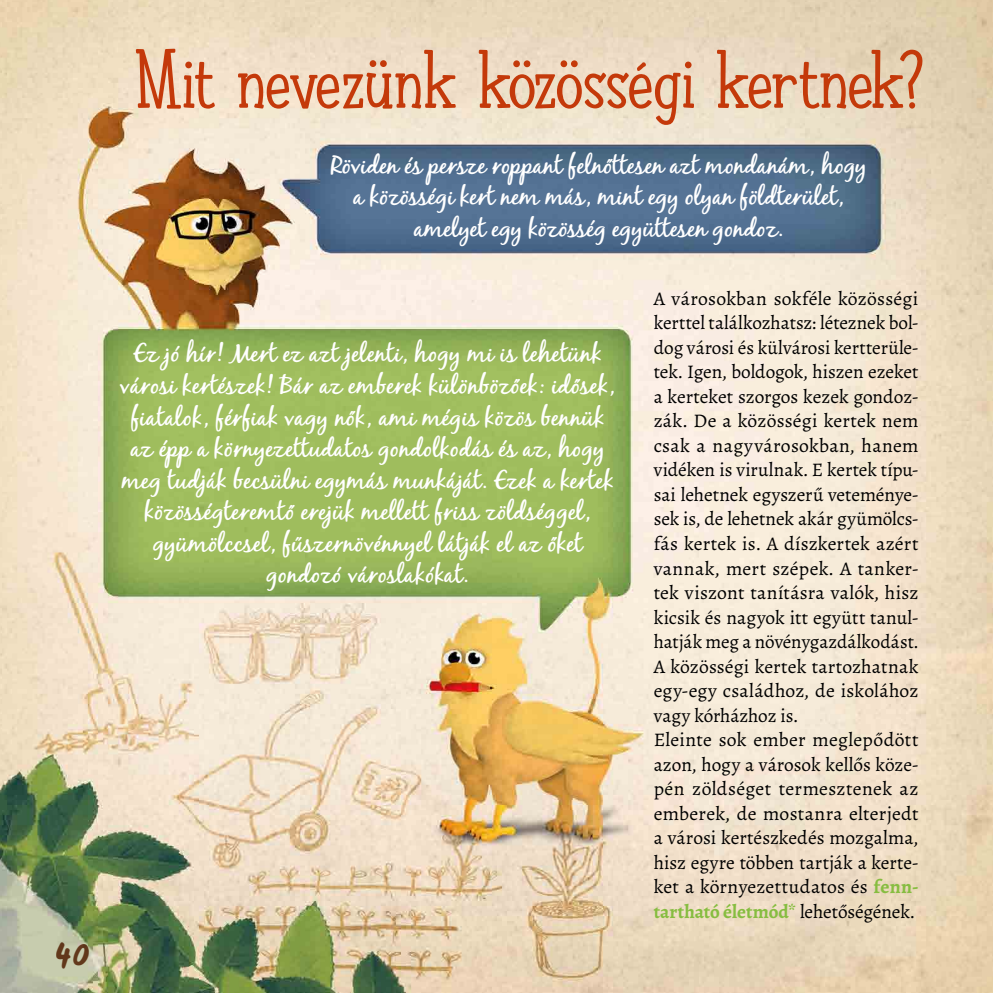
<style>
.page{position:relative;width:993px;height:993px;background:#fff}
.page>*{position:absolute;margin:0;border:0;box-sizing:border-box;transform-origin:0 0}
.t1{font:600 87.5px "Nuuk Better";letter-spacing:-.025em;color:#c4390a}
.t2{font:35px "Blue Fires Better";color:#7e4629}
.t3{font:24.5px/31.5px "Black Jack Better One Z Bold";letter-spacing:.01em;color:#fff;text-align:center}
.t4{font:19.25px/24.5px "Alegreya";letter-spacing:.005em;color:#000}
.s1{font-weight:700;color:#86bd40}
</style>
<div class="page">
<img style="left:0;top:0;width:992px;height:992px">
<h2 class="t2" style="left:55px;top:931px;width:36px">40</h2>
<h1 class="t1" style="left:134px;top:30px;width:791px">Mit nevezünk közösségi kertnek?</h1>
<p class="t3" style="left:331px;top:148px;width:537px">Röviden és persze roppant felnőttesen azt mondanám, hogy a közösségi kert nem más, mint egy olyan földterület, amelyet egy közösség együttesen gondoz.</p>
<p class="t3" style="left:120px;top:337px;width:496px">Ez jó hír! Mert ez azt jelenti, hogy mi is lehetünk városi kertészek! Bár az emberek különbözőek: idősek, fiatalok, férfiak vagy nők, ami mégis közös bennük az épp a környezettudatos gondolkodás és az, hogy meg tudják becsülni egymás munkáját. Ezek a kertek közösségteremtő erejük mellett friss zöldséggel, gyümölccsel, fűszernövénnyel látják el az őket gondozó városlakókat.</p>
<p class="t4" style="left:653px;top:286px;width:266px">A városokban sokféle közösségi kerttel találkozhatsz: léteznek bol&shy;dog városi és külvárosi kertterüle&shy;tek. Igen, boldogok, hiszen ezeket a kerteket szorgos kezek gondoz&shy;zák. De a közösségi kertek nem csak a nagyvárosokban, hanem vidéken is virulnak. E kertek típu&shy;sai lehetnek egyszerű veteménye&shy;sek is, de lehetnek akár gyümölcs&shy;fás kertek is. A díszkertek azért vannak, mert szépek. A tanker&shy;tek viszont tanításra valók, hisz kicsik és nagyok itt együtt tanul&shy;hatják meg a növénygazdálkodást.<br>A közösségi kertek tartozhatnak egy-egy családhoz, de iskolához vagy kórházhoz is.<br>Eleinte sok ember meglepődött azon, hogy a városok kellős köze&shy;pén zöldséget termesztenek az emberek, de mostanra elterjedt a városi kertészkedés mozgalma, hisz egyre többen tartják a kerte&shy;ket a környezettudatos és <span class="s1">fenn&shy;tartható életmód*</span> lehetőségének.</p>
</div>
